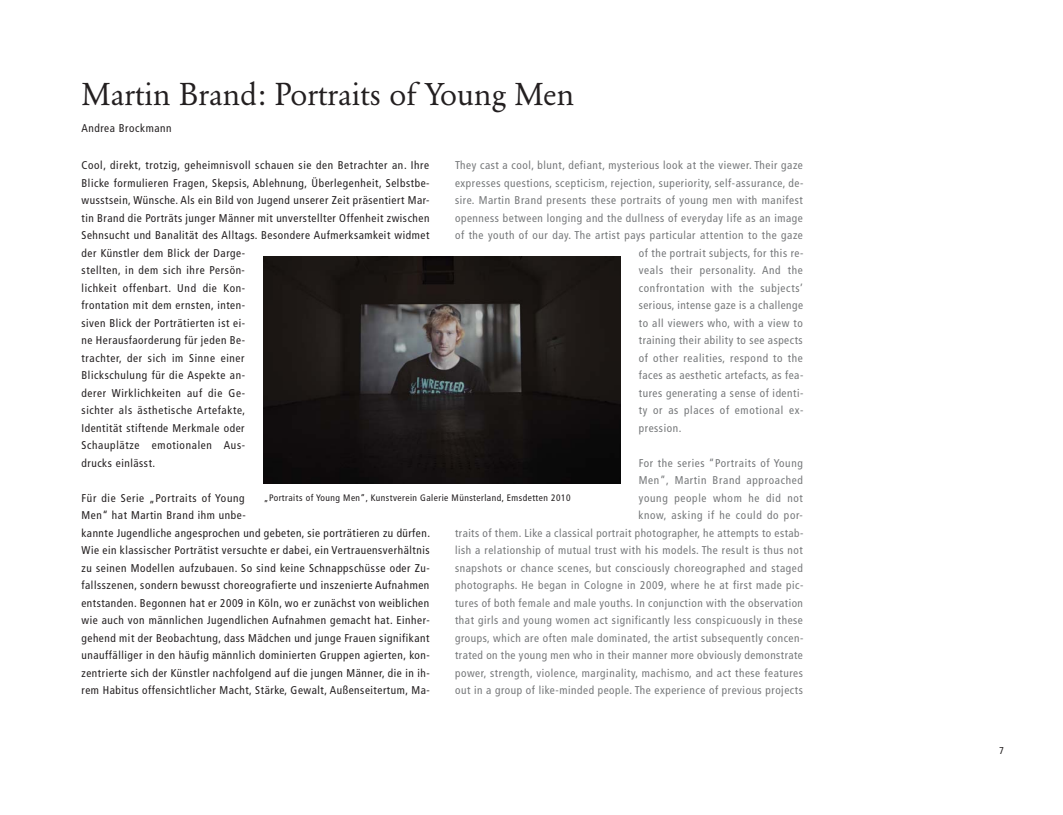
<style>
.page{position:relative;width:1063px;height:815px;background:#fff}
.page>*{position:absolute;margin:0;border:0;box-sizing:border-box;transform-origin:0 0}
.t1{font:31.25px "Garamond BE";color:#231f20}
.t2{font:condensed 11.25px/17.5px "Frutiger LT Std";letter-spacing:.05em;color:#231f20}
.t3{font:condensed 11.25px/17.5px "Frutiger LT Std";letter-spacing:.05em;color:#757779;text-align:right}
.t4{font:condensed 10px "Frutiger LT Std";color:#231f20}
.t5{font:condensed 9.38px "Frutiger LT Std";letter-spacing:.05em;color:#231f20}
</style>
<div class="page">
<img style="left:263px;top:257px;width:357px;height:226px">
<h1 class="t1" style="left:81px;top:76px;width:495px">Martin Brand: Portraits of Young Men</h1>
<p class="t2" style="left:81px;top:119px;width:92px">Andrea Brockmann</p>
<p class="t3" style="left:455px;top:157px;width:349px">They cast a cool, blunt, defiant, mysterious look at the viewer. Their gaze</p>
<p class="t3" style="left:455px;top:174px;width:350px">expresses questions, scepticism, rejection, superiority, self-assurance, de-</p>
<p class="t3" style="left:455px;top:192px;width:349px">sire. Martin Brand presents these portraits of young men with manifest</p>
<p class="t3" style="left:455px;top:209px;width:349px">openness between longing and the dullness of everyday life as an image</p>
<p class="t3" style="left:455px;top:227px;width:349px">of the youth of our day. The artist pays particular attention to the gaze</p>
<p class="t3" style="left:639px;top:244px;width:166px">of the portrait subjects, for this re -</p>
<p class="t3" style="left:639px;top:262px;width:166px">veals their personality. And the</p>
<p class="t3" style="left:639px;top:279px;width:166px">confrontation with the subjects’</p>
<p class="t3" style="left:639px;top:297px;width:166px">serious, intense gaze is a challenge</p>
<p class="t3" style="left:639px;top:314px;width:166px">to all viewers who, with a view to</p>
<p class="t3" style="left:639px;top:332px;width:165px">training their ability to see aspects</p>
<p class="t3" style="left:639px;top:349px;width:166px">of other realities, respond to the</p>
<p class="t3" style="left:639px;top:367px;width:166px">faces as aesthetic artefacts, as fea-</p>
<p class="t3" style="left:639px;top:384px;width:166px">tures generating a sense of identi-</p>
<p class="t3" style="left:639px;top:402px;width:166px">ty or as places of emotional ex-</p>
<p class="t3" style="left:639px;top:419px;width:44px">pression.</p>
<p class="t3" style="left:455px;top:454px;width:350px">For the series “Portraits of Young<br>Men”, Martin Brand approached<br>young people whom he did not<br>know, asking if he could do por-<br>traits of them. Like a classical portrait photographer, he attempts to estab - lish a relationship of mutual trust with his models. The result is thus not snapshots or chance scenes, but consciously choreographed and staged photographs. He began in Cologne in 2009, where he at first made pic - tures of both female and male youths. In conjunction with the observation that girls and young women act significantly less conspicuously in these groups, which are often male dominated, the artist subsequently concen&shy;trated on the young men who in their manner more obviously demonstrate power, strength, violence, marginality, machismo, and act these features out in a group of like-minded people. The experience of previous projects</p>
<p class="t2" style="left:81px;top:157px;width:350px">Cool, direkt, trotzig, geheimnisvoll schauen sie den Betrachter an. Ihre Blicke formulieren Fragen, Skepsis, Ablehnung, Überlegenheit, Selbstbe&shy;wusstsein, Wünsche. Als ein Bild von Jugend unserer Zeit präsentiert Mar&shy;tin Brand die Porträts junger Männer mit unverstellter Offenheit zwischen Sehnsucht und Banalität des Alltags. Besondere Aufmerksamkeit widmet der Künstler dem Blick der Darge-<br>stellten, in dem sich ihre Persön-<br>lichkeit offenbart. Und die Kon-<br>frontation mit dem ernsten, inten-<br>siven Blick der Porträtierten ist ei-<br>ne Herausfaorderung für jeden Be-<br>trachter, der sich im Sinne einer<br>Blickschulung für die Aspekte an-<br>derer Wirklichkeiten auf die Ge-<br>sichter als ästhetische Artefakte,<br>Identität stiftende Merkmale oder<br>Schauplätze emotionalen Aus-<br>drucks einlässt.</p>
<p class="t2" style="left:81px;top:489px;width:350px">Für die Serie „Portraits of Young<br>Men“ hat Martin Brand ihm unbe-<br>kannte Jugendliche angesprochen und gebeten, sie porträtieren zu dürfen.<br>Wie ein klassischer Porträtist versuchte er dabei, ein Vertrauensverhältnis zu seinen Model len aufzubauen. So sind keine Schnapp schüsse oder Zu&shy;fallsszenen, sondern bewusst choreografierte und inszenierte Aufnahmen entstanden. Begonnen hat er 2009 in Köln, wo er zunächst von weiblichen wie auch von männlichen Jugendlichen Aufnahmen gemacht hat. Einher&shy;gehend mit der Beobachtung, dass Mädchen und junge Frauen signifikant unauffälliger in den häufig männlich dominierten Gruppen agierten, kon&shy;zentrierte sich der Künstler nachfolgend auf die jungen Männer, die in ih&shy;rem Habitus offensichtlicher Macht, Stärke, Gewalt, Außenseitertum, Ma-</p>
<p class="t5" style="left:264px;top:492px;width:308px">„Portraits of Young Men“, Kunstverein Galerie Münsterland, Emsdetten 2010</p>
<p class="t4" style="left:999px;top:744px;width:6px">7</p>
</div>
